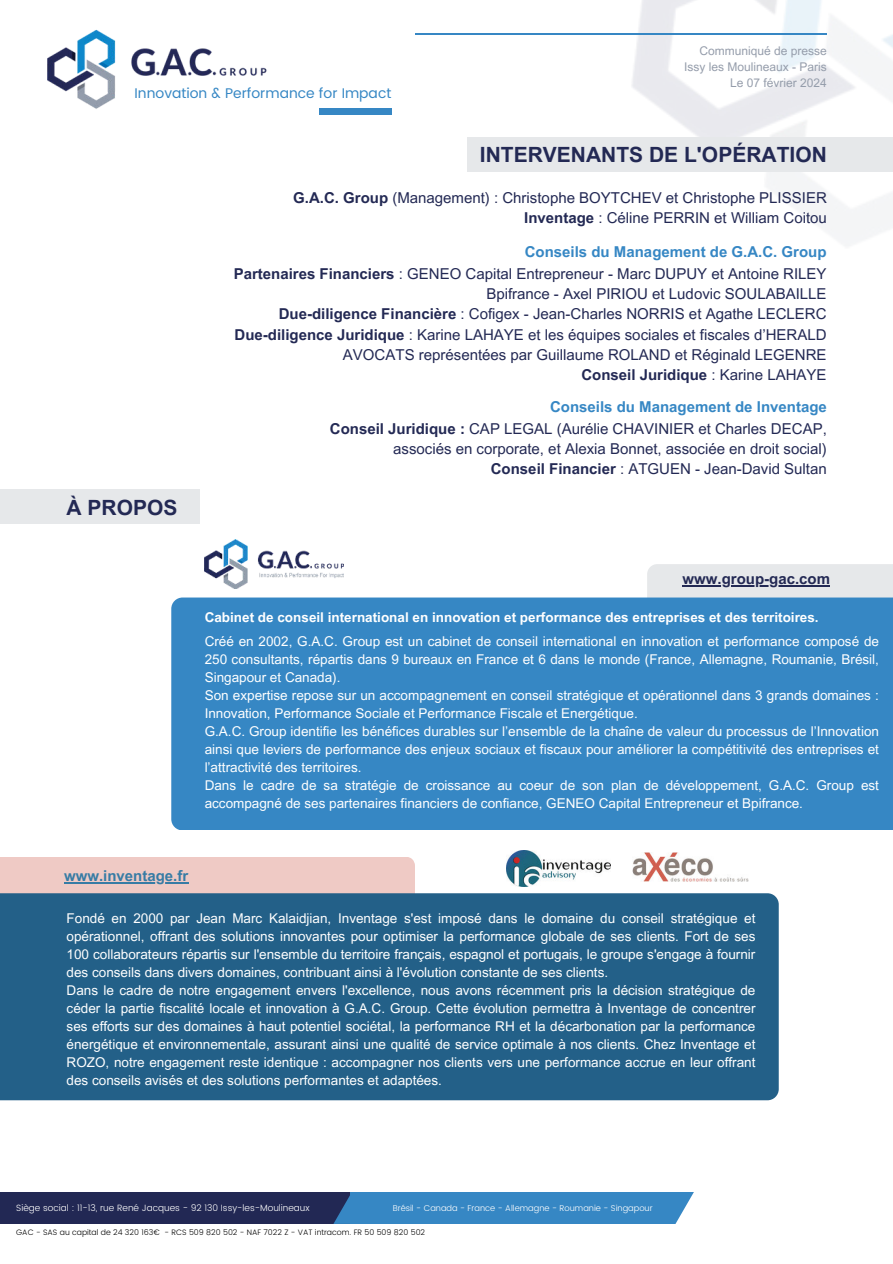
<style>
.page{position:relative;width:893px;height:1264px;background:#fff}
.page>*{position:absolute;margin:0;border:0;box-sizing:border-box;transform-origin:0 0}
.t1{font:700 21px "Arial MT Pro";color:#232954}
.t2{font:15px/20.2px "Arial MT Pro";color:#232954;text-align:right}
.t3{font:700 15px "Arial MT Pro";color:#232954}
.t4{font:700 15px "Arial MT Pro";color:#377ca5}
.t5{font:13.95px "Poppins";color:#3687c4}
.t6{font:13.5px/18px "Arial MT Pro";color:#fff}
.t7{font:700 13.5px "Arial MT Pro";color:#fff}
.t8{font:12px/16px "Arial MT Pro";color:#959dab;text-align:right}
.t9{font:300 9.15px "Poppins";color:#fff}
.t10{font:300 8.4px "Poppins";color:#fff}
.t11{font:300 7.8px "Poppins";color:#000}
.s1{font-weight:700}
.s2{font-weight:700;color:#3687c4}
</style>
<div class="page">
<div style="left:647px;top:564px;width:245px;height:33px;background:#e6e8ea"></div>
<div style="left:171px;top:597px;width:721px;height:233px;background:#3687c4"></div>
<img style="left:450px;top:0;width:442px;height:246px">
<hr style="left:415px;top:34px;width:411px;height:1px;background:#3687c4">
<div style="left:0;top:1192px;width:714px;height:31px;background:#3687c4"></div>
<div style="left:0;top:1192px;width:349px;height:31px;background:#222854"></div>
<img style="left:205px;top:540px;width:138px;height:48px">
<svg style="left:675px;top:1192px;width:39px;height:32px"></svg>
<svg style="left:334px;top:1193px;width:16px;height:30px"></svg>
<div style="left:0;top:857px;width:415px;height:36px;background:#efcac5"></div>
<div style="left:0;top:893px;width:778px;height:207px;background:#236088"></div>
<div style="left:319px;top:108px;width:72px;height:7px;background:#3687c4"></div>
<img style="left:47px;top:29px;width:220px;height:80px">
<div style="left:467px;top:137px;width:425px;height:34px;background:#e6e8ea"></div>
<hr style="left:682px;top:585px;width:148px;height:1px;background:#232954">
<div style="left:0;top:489px;width:200px;height:35px;background:#e6e8ea"></div>
<hr style="left:64px;top:882px;width:124px;height:1px;background:#377ca5">
<img style="left:632px;top:852px;width:116px;height:29px">
<img style="left:506px;top:850px;width:105px;height:36px">
<p class="t5" style="left:135px;top:83px;width:258px">Innovation &amp; Performance for Impact</p>
<p class="t8" style="left:684px;top:43px;width:144px">Communiqué de presse<br>Issy les Moulineaux - Paris<br>Le 07 février 2024</p>
<h1 class="t1" style="left:67px;top:495px;width:112px">À PROPOS</h1>
<h1 class="t1" style="left:480px;top:143px;width:348px">INTERVENANTS DE L'OPÉRATION</h1>
<p class="t2" style="left:293px;top:188px;width:535px"><span class="s1">G.A.C. Group</span> (Management) : Christophe BOYTCHEV et Christophe PLISSIER<br><span class="s1">Inventage</span> : Céline PERRIN et William Coitou</p>
<p class="t2" style="left:234px;top:242px;width:594px;line-height:21.8px"><span class="s2">Conseils du Management de G.A.C. Group<br></span><span class="s1">Partenaires Financiers</span> : GENEO Capital Entrepreneur - Marc DUPUY et Antoine RILEY</p>
<p class="t2" style="left:234px;top:284px;width:593px">Bpifrance - Axel PIRIOU et Ludovic SOULABAILLE<br><span class="s1">Due-diligence Financière</span> : Cofigex - Jean-Charles NORRIS et Agathe LECLERC <span class="s1">Due-diligence Juridique</span> : Karine LAHAYE et les équipes sociales et fiscales d’HERALD AVOCATS représentées par Guillaume ROLAND et Réginald LEGENRE<br><span class="s1">Conseil Juridique</span> : Karine LAHAYE</p>
<p class="t2" style="left:330px;top:396px;width:498px;line-height:21.8px"><span class="s2">Conseils du Management de Inventage<br></span><span class="s1">Conseil Juridique :</span> CAP LEGAL (Aurélie CHAVINIER et Charles DECAP,</p>
<p class="t2" style="left:393px;top:439px;width:435px">associés en corporate, et Alexia Bonnet, associée en droit social)<br><span class="s1">Conseil Financier</span> : ATGUEN - Jean-David Sultan</p>
<p class="t3" style="left:682px;top:570px;width:149px">www.group-gac.com</p>
<p class="t7" style="left:205px;top:609px;width:615px">Cabinet de conseil international en innovation et performance des entreprises et des territoires.</p>
<p class="t6" style="left:205px;top:632px;width:675px">Créé en 2002, G.A.C. Group est un cabinet de conseil international en innovation et performance composé de 250 consultants, répartis dans 9 bureaux en France et 6 dans le monde (France, Allemagne, Roumanie, Brésil, Singapour et Canada).<br>Son expertise repose sur un accompagnement en conseil stratégique et opérationnel dans 3 grands domaines :<br>Innovation, Performance Sociale et Performance Fiscale et Energétique.<br>G.A.C. Group identifie les bénéfices durables sur l’ensemble de la chaîne de valeur du processus de l’Innovation ainsi que leviers de performance des enjeux sociaux et fiscaux pour améliorer la compétitivité des entreprises et l’attractivité des territoires.<br>Dans le cadre de sa stratégie de croissance au coeur de son plan de développement, G.A.C. Group est accompagné de ses partenaires financiers de confiance, GENEO Capital Entrepreneur et Bpifrance.</p>
<p class="t4" style="left:64px;top:867px;width:126px">www.inventage.fr</p>
<p class="t6" style="left:67px;top:909px;width:690px">Fondé en 2000 par Jean Marc Kalaidjian, Inventage s'est imposé dans le domaine du conseil stratégique et opérationnel, offrant des solutions innovantes pour optimiser la performance globale de ses clients. Fort de ses 100 collaborateurs répartis sur l'ensemble du territoire français, espagnol et portugais, le groupe s'engage à fournir des conseils dans divers domaines, contribuant ainsi à l'évolution constante de ses clients.<br>Dans le cadre de notre engagement envers l'excellence, nous avons récemment pris la décision stratégique de céder la partie fiscalité locale et innovation à G.A.C. Group. Cette évolution permettra à Inventage de concentrer ses efforts sur des domaines à haut potentiel sociétal, la performance RH et la décarbonation par la performance énergétique et environnementale, assurant ainsi une qualité de service optimale à nos clients. Chez Inventage et ROZO, notre engagement reste identique : accompagner nos clients vers une performance accrue en leur offrant des conseils avisés et des solutions performantes et adaptées.</p>
<p class="t9" style="left:16px;top:1201px;width:295px">Siège social : 11-13, rue René Jacques - 92 130 Issy-les-Moulineaux</p>
<p class="t10" style="left:392px;top:1202px;width:261px">Brésil - Canada - France - Allemagne - Roumanie - Singapour</p>
<p class="t11" style="left:16px;top:1226px;width:410px">GAC - SAS au capital de 24 320 163€ - RCS 509 820 502 - NAF 7022 Z - VAT intracom. FR 50 509 820 502</p>
</div>
